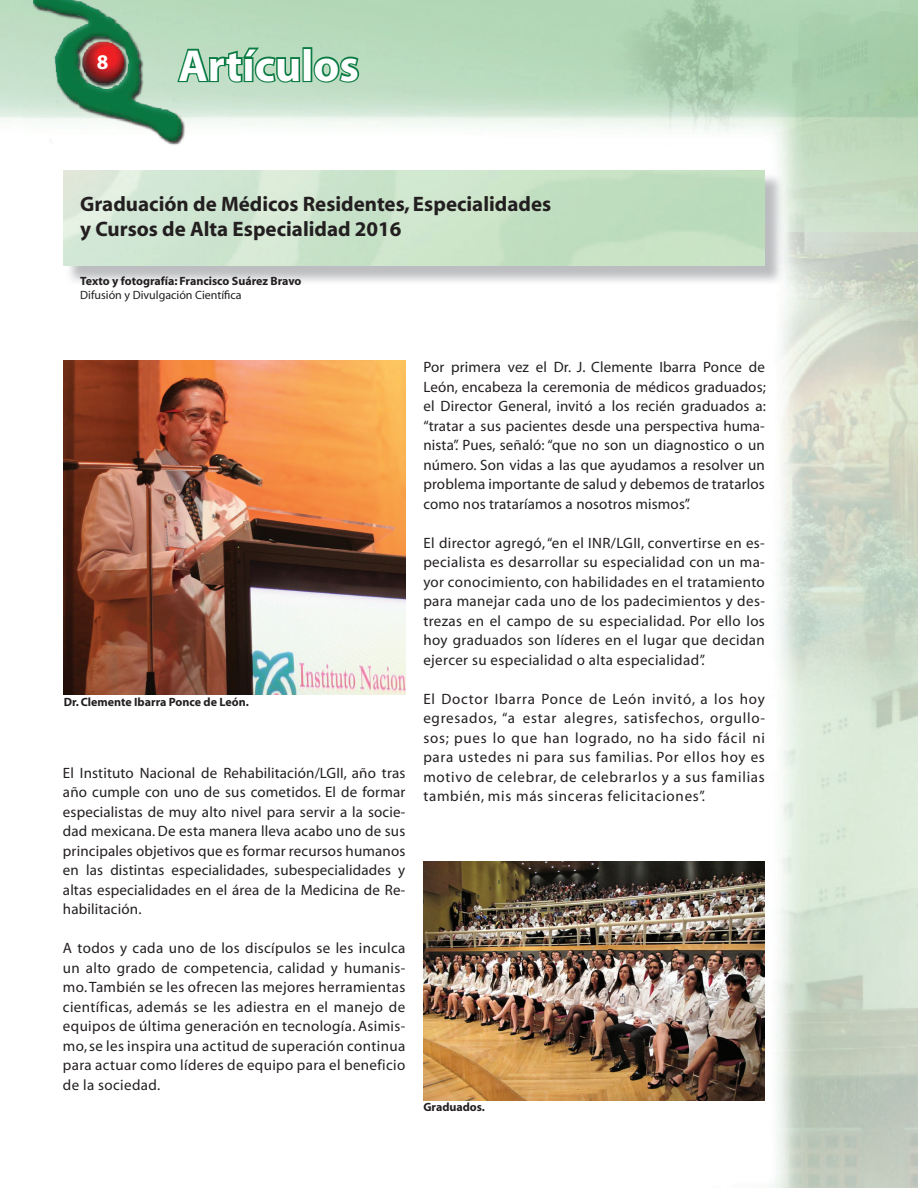
<style>
.page{position:relative;width:918px;height:1188px;background:#fff}
.page>*{position:absolute;margin:0;border:0;box-sizing:border-box;transform-origin:0 0}
.t1{font:700 45px "Myriad";color:#fff}
.t2{font:700 21px/25.2px "Myriad";color:#231f20}
.t3{font:700 21px "Myriad";color:#fff}
.t4{font:15px/19.5px "Myriad";letter-spacing:.025em;color:#231f20;text-align:justify}
.t5{font:700 12px "Myriad";color:#231f20}
.t6{font:12px "Myriad";color:#231f20}
</style>
<div class="page">
<img style="left:0;top:0;width:918px;height:1188px">
<img style="left:22px;top:0;width:171px;height:152px">
<svg style="left:175px;top:45px;width:127px;height:40px;background:#7eba95"></svg>
<div style="left:302px;top:47px;width:10px;height:35px;border:3px solid #097b42"></div>
<svg style="left:312px;top:55px;width:49px;height:29px"></svg>
<img style="left:66px;top:173px;width:718px;height:112px">
<img style="left:64px;top:171px;width:701px;height:95px">
<img style="left:64px;top:361px;width:341px;height:334px">
<img style="left:423px;top:862px;width:342px;height:238px">
<h2 class="t3" style="left:97px;top:51px;width:13px">8</h2>
<h1 class="t1" style="left:179px;top:42px;width:182px">Artículos</h1>
<h2 class="t2" style="left:80px;top:192px;width:473px">Graduación de Médicos Residentes, Especialidades y Cursos de Alta Especialidad 2016</h2>
<p class="t5" style="left:80px;top:274px;width:223px">Texto y fotografía: Francisco Suárez Bravo</p>
<p class="t6" style="left:80px;top:289px;width:163px">Difusión y Divulgación Científica</p>
<p class="t5" style="left:64px;top:696px;width:187px">Dr. Clemente Ibarra Ponce de León.</p>
<p class="t4" style="left:63px;top:764px;width:344px">El Instituto Nacional de Rehabilitación/LGII, año tras año cumple con uno de sus cometidos. El de formar especialistas de muy alto nivel para servir a la socie&shy;dad mexicana. De esta manera lleva acabo uno de sus principales objetivos que es formar recursos humanos en las distintas especialidades, subespecialidades y altas especialidades en el área de la Medicina de Re&shy;habilitación.</p>
<p class="t4" style="left:63px;top:939px;width:344px">A todos y cada uno de los discípulos se les inculca un alto grado de competencia, calidad y humanis&shy;mo. También se les ofrecen las mejores herramientas científicas, además se les adiestra en el manejo de equipos de última generación en tecnología. Asimis&shy;mo, se les inspira una actitud de superación continua para actuar como líderes de equipo para el beneficio de la sociedad.</p>
<p class="t4" style="left:423px;top:358px;width:344px">Por primera vez el Dr. J. Clemente Ibarra Ponce de León, encabeza la ceremonia de médicos graduados; el Director General, invitó a los recién graduados a: “tratar a sus pacientes desde una perspectiva huma&shy;nista”. Pues, señaló: “que no son un diagnostico o un número. Son vidas a las que ayudamos a resolver un problema importante de salud y debemos de tratarlos como nos trataríamos a nosotros mismos”.</p>
<p class="t4" style="left:423px;top:534px;width:343px">El director agregó, “en el INR/LGII, convertirse en es&shy;pecialista es desarrollar su especialidad con un ma&shy;yor conocimiento, con habilidades en el tratamiento para manejar cada uno de los padecimientos y des&shy;trezas en el campo de su especialidad. Por ello los hoy graduados son líderes en el lugar que decidan ejercer su especialidad o alta especialidad”.</p>
<p class="t4" style="left:423px;top:690px;width:343px">El Doctor Ibarra Ponce de León invitó, a los hoy egresados, “a estar alegres, satisfechos, orgullo&shy;sos; pues lo que han logrado, no ha sido fácil ni para ustedes ni para sus familias. Por ellos hoy es motivo de celebrar, de celebrarlos y a sus familias también, mis más sinceras felicitaciones”.</p>
<p class="t5" style="left:423px;top:1101px;width:63px">Graduados.</p>
</div>
